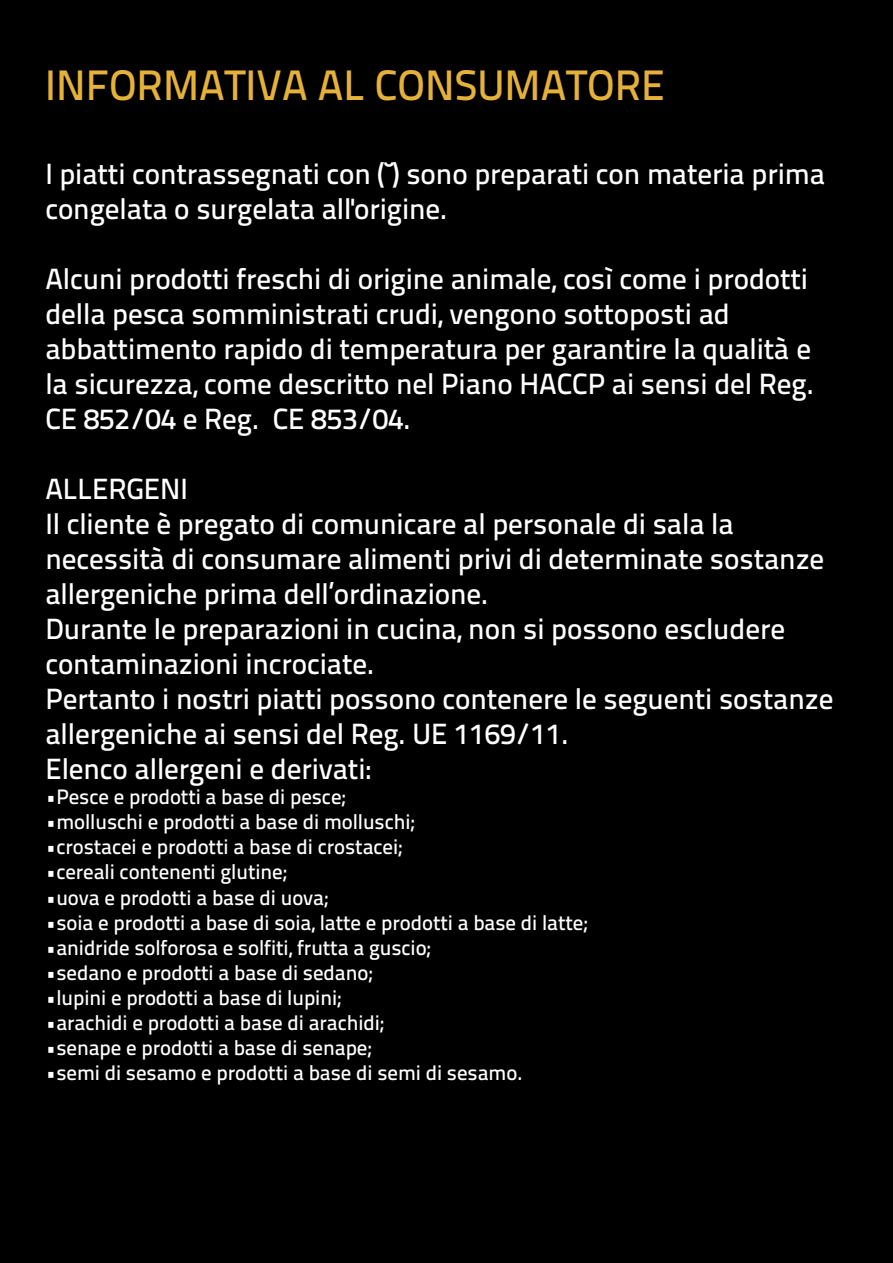
<style>
.page{position:relative;width:893px;height:1263px;background:#000001}
.page>*{position:absolute;margin:0;border:0;box-sizing:border-box;transform-origin:0 0}
.t1{font:42.45px "Titillium Text 25 L 600 wt";color:#e5b139}
.t2{font:29.25px/35.1px "Titillium Text 25 L 600 wt";letter-spacing:-.005em;color:#fff}
.t3{font:20.85px "Titillium Text 25 L 600 wt";letter-spacing:-.005em;color:#fff}
</style>
<div class="page">
<h1 class="t1" style="left:45px;top:68px;width:621px">INFORMATIVA AL CONSUMATORE</h1>
<p class="t2" style="left:45px;top:158px;width:781px">I piatti contrassegnati con (̆) sono preparati con materia prima congelata o surgelata all'origine.</p>
<p class="t2" style="left:45px;top:263px;width:770px">Alcuni prodotti freschi di origine animale, così come i prodotti della pesca somministrati crudi, vengono sottoposti ad abbattimento rapido di temperatura per garantire la qualità e la sicurezza, come descritto nel Piano HACCP ai sensi del Reg.<br>CE 852/04 e Reg. CE 853/04.</p>
<p class="t2" style="left:45px;top:474px;width:790px">ALLERGENI<br>Il cliente è pregato di comunicare al personale di sala la necessità di consumare alimenti privi di determinate sostanze allergeniche prima dell’ordinazione.<br>Durante le preparazioni in cucina, non si possono escludere contaminazioni incrociate.<br>Pertanto i nostri piatti possono contenere le seguenti sostanze allergeniche ai sensi del Reg. UE 1169/11.<br>Elenco allergeni e derivati:</p>
<p class="t3" style="left:45px;top:788px;width:302px">•Pesce e prodotti a base di pesce;</p>
<p class="t3" style="left:45px;top:814px;width:371px">•molluschi e prodotti a base di molluschi;</p>
<p class="t3" style="left:45px;top:839px;width:359px">•crostacei e prodotti a base di crostacei;</p>
<p class="t3" style="left:45px;top:864px;width:243px">•cereali contenenti glutine;</p>
<p class="t3" style="left:45px;top:889px;width:285px">•uova e prodotti a base di uova;</p>
<p class="t3" style="left:45px;top:914px;width:544px">•soia e prodotti a base di soia, latte e prodotti a base di latte;</p>
<p class="t3" style="left:45px;top:939px;width:387px">•anidride solforosa e solfiti, frutta a guscio;</p>
<p class="t3" style="left:45px;top:964px;width:329px">•sedano e prodotti a base di sedano;</p>
<p class="t3" style="left:45px;top:989px;width:298px">•lupini e prodotti a base di lupini;</p>
<p class="t3" style="left:45px;top:1014px;width:340px">•arachidi e prodotti a base di arachidi;</p>
<p class="t3" style="left:45px;top:1039px;width:328px">•senape e prodotti a base di senape;</p>
<p class="t3" style="left:45px;top:1064px;width:479px">•semi di sesamo e prodotti a base di semi di sesamo.</p>
</div>
